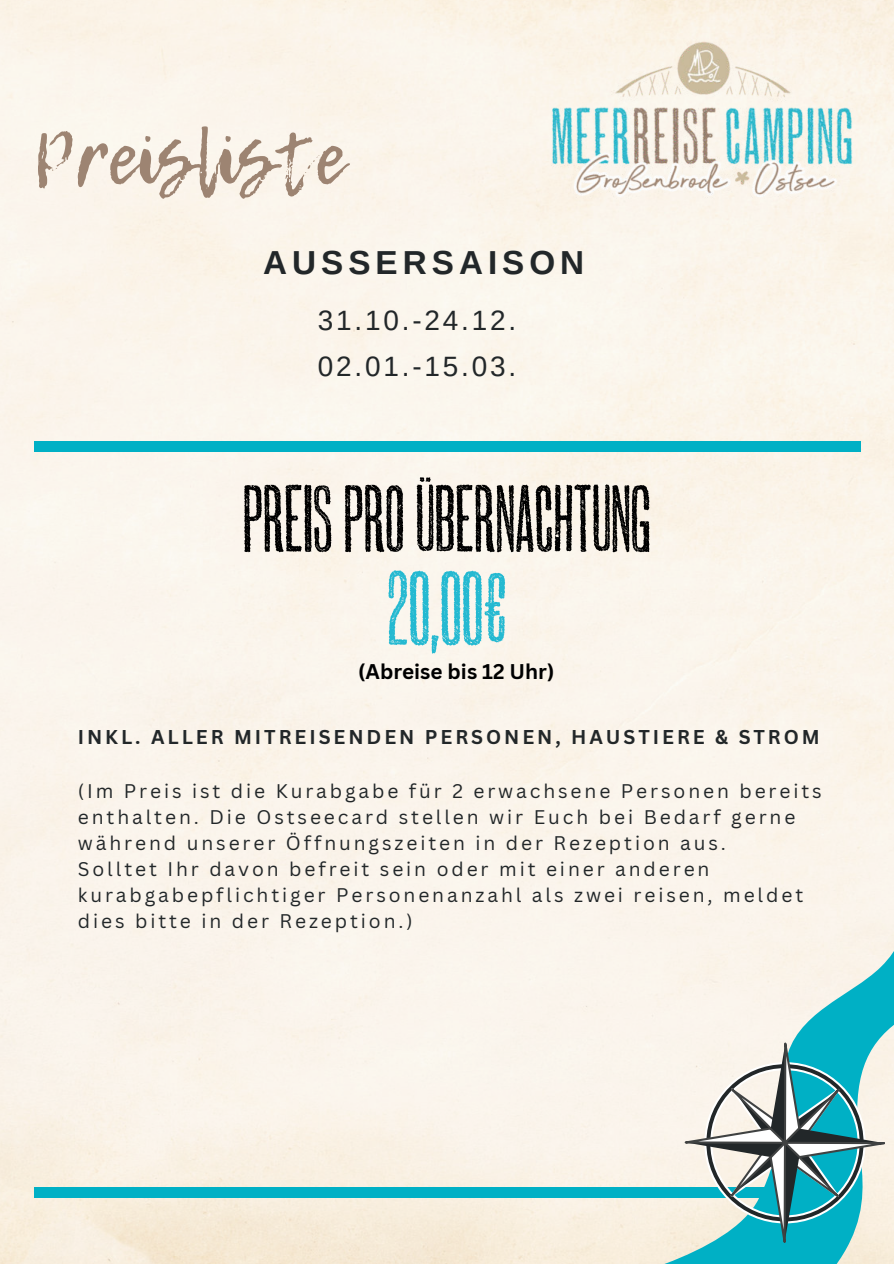
<style>
.page{position:relative;width:894px;height:1264px;background:#fff}
.page>*{position:absolute;margin:0;border:0;box-sizing:border-box;transform-origin:0 0}
.t1{font:96px "SUBURBIA";color:#24b9d1}
.t2{font:85.65px "SUBURBIA";color:#000}
.t3{font:74.4px "Lemon Tuesday";color:#9d8472}
.t4{font:700 33.3px "Arimo";letter-spacing:.15em;color:#222729}
.t5{font:27.9px/46.5px "Arimo";letter-spacing:.1em;color:#222729}
.t6{font:700 20.7px "Canva Sans";color:#000}
.t7{font:700 19.5px "Canva Sans";letter-spacing:.15em;color:#222729}
.t8{font:19.2px/25.8px "Canva Sans";letter-spacing:.15em;color:#222729}
</style>
<div class="page">
<div style="left:0;top:0;width:893px;height:1263px;background:#fbf4eb"></div>
<div style="left:35px;top:441px;width:825px;height:10px;background:#00b0c5"></div>
<div style="left:35px;top:1187px;width:825px;height:10px;background:#00b0c5"></div>
<img style="left:485px;top:30px;width:408px;height:191px">
<svg style="left:559px;top:911px;width:334px;height:352px;background:#dcebe4"></svg>
<svg style="left:684px;top:1042px;width:200px;height:200px;background:#8abbbd"></svg>
<h3 class="t3" style="left:33px;top:115px;width:313px">Preisliste</h3>
<h3 class="t4" style="left:263px;top:240px;width:322px">AUSSERSAISON</h3>
<h3 class="t5" style="left:318px;top:297px;width:200px">31.10.-24.12.<br>02.01.-15.03.</h3>
<h2 class="t2" style="left:243px;top:472px;width:409px">PREIS PRO ÜBERNACHTUNG</h2>
<h1 class="t1" style="left:387px;top:556px;width:121px">20,00€</h1>
<p class="t6" style="left:358px;top:659px;width:197px">(Abreise bis 12 Uhr)</p>
<p class="t7" style="left:78px;top:725px;width:743px">INKL. ALLER MITREISENDEN PERSONEN, HAUSTIERE &amp; STROM</p>
<p class="t8" style="left:78px;top:778px;width:745px">(Im Preis ist die Kurabgabe für 2 erwachsene Personen bereits enthalten. Die Ostseecard stellen wir Euch bei Bedarf gerne während unserer Öffnungszeiten in der Rezeption aus.<br>Solltet Ihr davon befreit sein oder mit einer anderen kurabgabepflichtiger Personenanzahl als zwei reisen, meldet dies bitte in der Rezeption.)</p>
</div>
